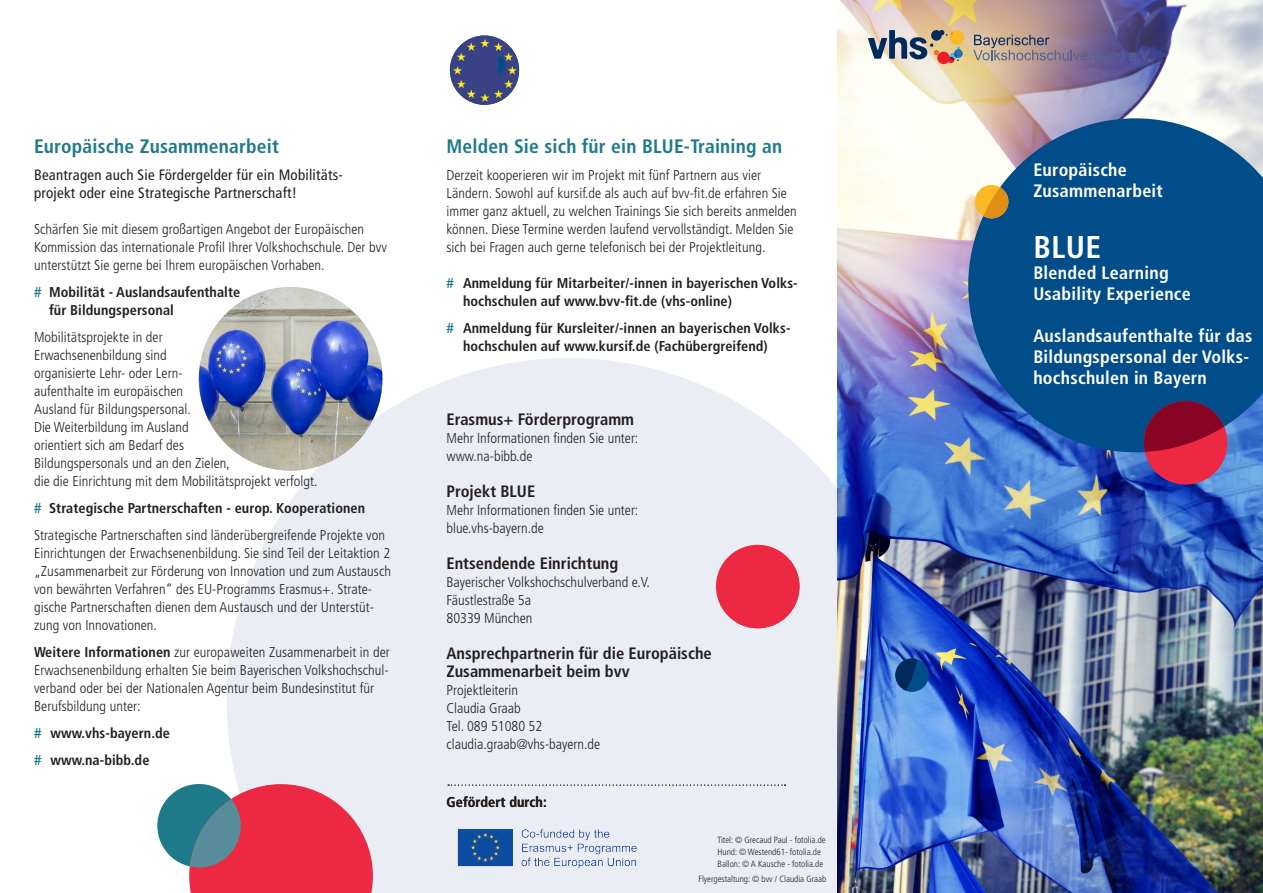
<style>
.page{position:relative;width:1263px;height:893px;background:#fff}
.page>*{position:absolute;margin:0;border:0;box-sizing:border-box;transform-origin:0 0}
.bvv_Flyer_Titel{font:700 condensed 31.5px "Frutiger LT Std";color:#fff}
.bvv_Flyer_Headline_2{font:700 condensed 19.5px "Frutiger LT Std";letter-spacing:.01em;color:#1e7a8a}
.bvv_Flyer_Titel-2{font:700 condensed 18px/21px "Frutiger LT Std";letter-spacing:.015em;color:#fff}
.bvv_Flyer_Subtitel{font:700 condensed 18px/21px "Frutiger LT Std";letter-spacing:.015em;color:#fff}
.bvv_Flyer_Headline_K{font:700 condensed 16.5px/18px "Frutiger LT Std";color:#231f20}
.bvv_Flyer_Introtext{font:condensed 15px/18px "Frutiger LT Std";letter-spacing:.015em;color:#231f20}
.bvv_Flyer_Text{font:300 condensed 14.25px/18px "Frutiger LT Std";letter-spacing:.005em;color:#231f20}
.bvv_Flyer_Text-2{font:700 condensed 14.25px/18px "Frutiger LT Std";letter-spacing:.005em;color:#231f20}
.bvv_Flyer_Headline_2-2{font:300 condensed 14.25px/18px "Frutiger LT Std";letter-spacing:.005em;color:#231f20}
.bvv_Flyer_Headline_K-2{font:300 condensed 14.25px/18px "Frutiger LT Std";color:#231f20}
.bvv_Flyer_Headline_2-3{font:700 condensed 14.25px/18px "Frutiger LT Std";letter-spacing:.005em;color:#231f20}
.t1{font:300 condensed 9px/12px "Frutiger LT Std";color:#231f20}
.s1{color:#1e7a8a}
.s2{font-weight:700}
</style>
<div class="page">
<svg style="left:227px;top:358px;width:611px;height:535px;background:#eceef4"></svg>
<div style="left:157px;top:784px;width:84px;height:83px;background:#1e7a8a;border-radius:50%"></div>
<svg style="left:189px;top:784px;width:184px;height:109px;background:#ce4f64"></svg>
<img style="left:838px;top:0;width:425px;height:893px">
<svg style="left:968px;top:118px;width:295px;height:334px;background:#195a95"></svg>
<div style="left:1144px;top:401px;width:83px;height:84px;background:#ed2842;border-radius:50%"></div>
<div style="left:895px;top:658px;width:34px;height:34px;background:#014d8a;border-radius:50%"></div>
<div style="left:975px;top:185px;width:33px;height:33px;background:#fcb825;border-radius:50%"></div>
<div style="left:716px;top:545px;width:83px;height:83px;background:#ed2842;border-radius:50%"></div>
<svg style="left:895px;top:658px;width:22px;height:33px"></svg>
<svg style="left:1144px;top:401px;width:80px;height:51px"></svg>
<svg style="left:983px;top:187px;width:25px;height:31px"></svg>
<svg style="left:737px;top:560px;width:62px;height:68px"></svg>
<svg style="left:868px;top:30px;width:96px;height:34px;background:#a69d94"></svg>
<svg style="left:1130px;top:50px;width:19px;height:10px"></svg>
<svg style="left:973px;top:35px;width:151px;height:25px;background:#8e7f8f"></svg>
<img style="left:451px;top:36px;width:67px;height:69px">
<svg style="left:495px;top:55px;width:12px;height:20px"></svg>
<img style="left:199px;top:287px;width:183px;height:184px;border-radius:92px">
<svg style="left:448px;top:784px;width:337px;height:2px"></svg>
<img style="left:447px;top:818px;width:194px;height:58px">
<p class="bvv_Flyer_Headline_2" style="left:34px;top:135px;width:246px">Europäische Zusammenarbeit</p>
<p class="bvv_Flyer_Introtext" style="left:34px;top:165px;width:310px">Beantragen auch Sie Fördergelder für ein Mobilitäts&shy;projekt oder eine Strategische Partnerschaft!</p>
<p class="bvv_Flyer_Text" style="left:34px;top:220px;width:354px">Schärfen Sie mit diesem großartigen Angebot der Europäischen<br>Kommission das internationale Profil Ihrer Volkshochschule. Der bvv unterstützt Sie gerne bei Ihrem europäischen Vorhaben.</p>
<p class="bvv_Flyer_Headline_2-3" style="left:49px;top:283px;width:193px;text-indent:-15px"><span class="s1">#</span> Mobilität - Auslandsaufenthalte für Bildungspersonal</p>
<p class="bvv_Flyer_Headline_2-2" style="left:34px;top:328px;width:285px">Mobilitätsprojekte in der<br>Erwachsenenbildung sind<br>organisierte Lehr- oder Lern-<br>aufenthalte im europäischen<br>Ausland für Bildungspersonal.<br>Die Weiterbildung im Ausland<br>orientiert sich am Bedarf des<br>Bildungspersonals und an den Zielen,<br>die die Einrichtung mit dem Mobilitätsprojekt verfolgt.</p>
<p class="bvv_Flyer_Text-2" style="left:34px;top:499px;width:333px"><span class="s1">#</span> Strategische Partnerschaften - europ. Kooperationen</p>
<p class="bvv_Flyer_Text" style="left:34px;top:526px;width:358px">Strategische Partnerschaften sind länderübergreifende Projekte von Einrichtungen der Erwachsenenbildung. Sie sind Teil der Leitaktion 2 „Zusammenarbeit zur Förderung von Innovation und zum Austausch von bewährten Verfahren“ des EU-Programms Erasmus+. Strate&shy;gische Partnerschaften dienen dem Austausch und der Unterstüt&shy;zung von Innovationen.</p>
<p class="bvv_Flyer_Text" style="left:34px;top:643px;width:357px"><span class="s2">Weitere Informationen</span> zur europaweiten Zusammenarbeit in der Erwachsenenbildung erhalten Sie beim Bayerischen Volkshochschul&shy;verband oder bei der Nationalen Agentur beim Bundesinstitut für Berufsbildung unter:</p>
<p class="bvv_Flyer_Text-2" style="left:34px;top:724px;width:137px"><span class="s1">#</span> www.vhs-bayern.de</p>
<p class="bvv_Flyer_Text-2" style="left:34px;top:751px;width:117px"><span class="s1">#</span> www.na-bibb.de</p>
<p class="bvv_Flyer_Headline_2" style="left:446px;top:135px;width:337px">Melden Sie sich für ein BLUE-Training an</p>
<p class="bvv_Flyer_Text" style="left:446px;top:166px;width:352px">Derzeit kooperieren wir im Projekt mit fünf Partnern aus vier Ländern. Sowohl auf kursif.de als auch auf bvv-fit.de erfahren Sie immer ganz aktuell, zu welchen Trainings Sie sich bereits anmelden können. Diese Termine werden laufend vervollständigt. Melden Sie sich bei Fragen auch gerne telefonisch bei der Projektleitung.</p>
<p class="bvv_Flyer_Text-2" style="left:463px;top:274px;width:336px;text-indent:-17px"><span class="s1">#</span> Anmeldung für Mitarbeiter/-innen in bayerischen Volks&shy;hochschulen auf www.bvv-fit.de (vhs-online)</p>
<p class="bvv_Flyer_Text-2" style="left:446px;top:319px;width:345px;text-align:center"><span class="s1">#</span> Anmeldung für Kursleiter/-innen an bayerischen Volks&shy;hochschulen auf www.kursif.de (Fachübergreifend)</p>
<p class="bvv_Flyer_Headline_K" style="left:446px;top:410px;width:189px">Erasmus+ Förderprogramm</p>
<p class="bvv_Flyer_Headline_K-2" style="left:446px;top:429px;width:193px">Mehr Informationen finden Sie unter: www.na-bibb.de</p>
<p class="bvv_Flyer_Headline_K" style="left:446px;top:482px;width:90px">Projekt BLUE</p>
<p class="bvv_Flyer_Headline_K-2" style="left:446px;top:501px;width:193px">Mehr Informationen finden Sie unter: blue.vhs-bayern.de</p>
<p class="bvv_Flyer_Headline_K" style="left:446px;top:554px;width:173px">Entsendende Einrichtung</p>
<p class="bvv_Flyer_Headline_K-2" style="left:446px;top:573px;width:205px">Bayerischer Volkshochschulverband e.V.<br>Fäustlestraße 5a<br>80339 München</p>
<p class="bvv_Flyer_Headline_K" style="left:446px;top:644px;width:267px">Ansprechpartnerin für die Europäische<br>Zusammenarbeit beim bvv</p>
<p class="bvv_Flyer_Headline_K-2" style="left:446px;top:681px;width:155px">Projektleiterin<br>Claudia Graab<br>Tel. 089 51080 52 claudia.graab@vhs-bayern.de</p>
<p class="bvv_Flyer_Text-2" style="left:446px;top:793px;width:102px">Gefördert durch:</p>
<p class="t1" style="left:718px;top:834px;width:110px">Titel: © Grecaud Paul - fotolia.de<br>Hund: © Westend61- fotolia.de<br>Ballon: © A Kausche - fotolia.de</p>
<p class="t1" style="left:698px;top:873px;width:129px">Flyergestaltung: © bvv / Claudia Graab</p>
<p class="bvv_Flyer_Subtitel" style="left:1033px;top:159px;width:131px">Europäische<br>Zusammenarbeit</p>
<p class="bvv_Flyer_Titel" style="left:1033px;top:229px;width:69px">BLUE</p>
<p class="bvv_Flyer_Titel-2" style="left:1033px;top:263px;width:159px">Blended Learning<br>Usability Experience</p>
<p class="bvv_Flyer_Titel-2" style="left:1033px;top:326px;width:221px">Auslandsaufenthalte für das<br>Bildungspersonal der Volks&shy;hochschulen in Bayern</p>
</div>
